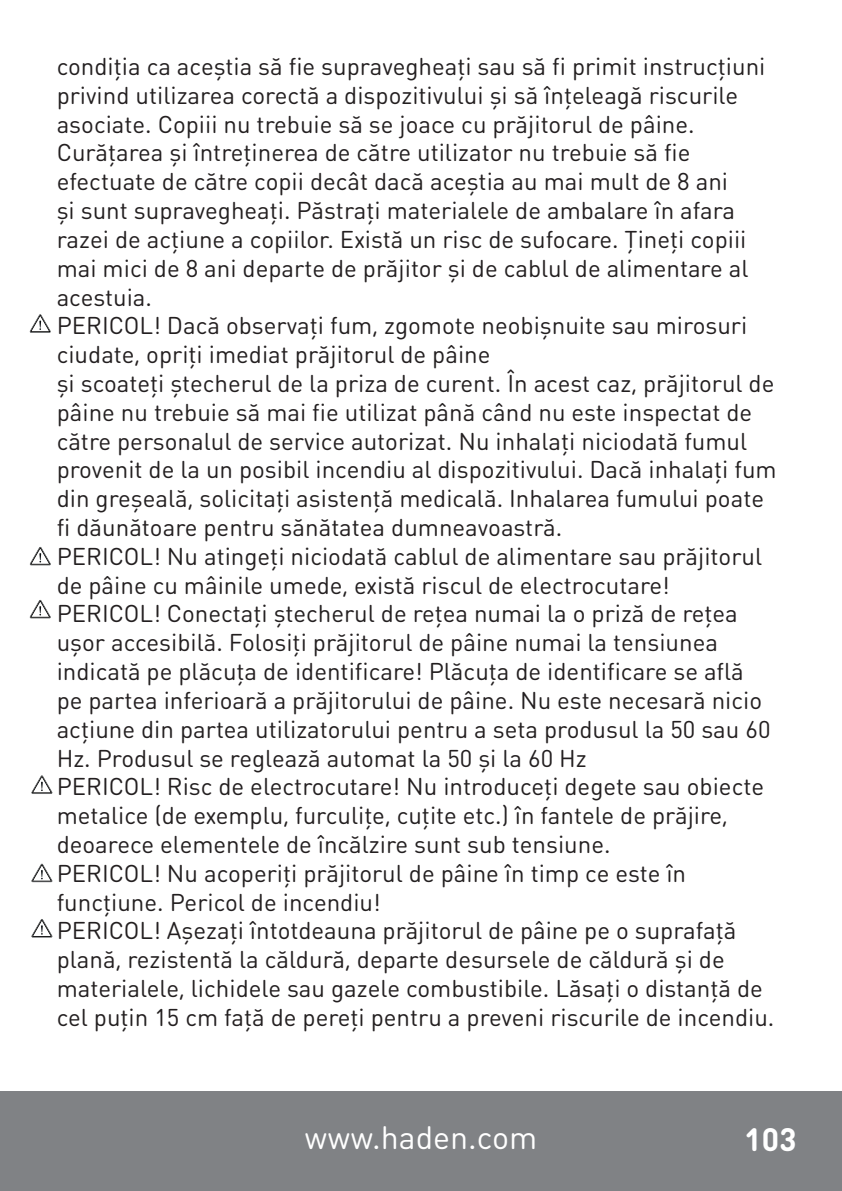
<style>
.page{position:relative;width:842px;height:1191px;background:#fff}
.page>*{position:absolute;margin:0;border:0;box-sizing:border-box;transform-origin:0 0}
.t1{font:32px "DIN Round Pro";color:#fff}
.t2{font:700 32px "DIN Round Pro";color:#fff}
.t3{font:24px/28.8px "DIN Round Pro";color:#231f20}
</style>
<div class="page">
<svg style="left:29px;top:314px;width:22px;height:19px"></svg>
<svg style="left:30px;top:546px;width:21px;height:19px"></svg>
<svg style="left:29px;top:600px;width:22px;height:18px"></svg>
<svg style="left:31px;top:775px;width:22px;height:19px"></svg>
<svg style="left:31px;top:863px;width:22px;height:19px"></svg>
<svg style="left:31px;top:919px;width:22px;height:18px"></svg>
<div style="left:0;top:1091px;width:842px;height:100px;background:#808285"></div>
<p class="t3" style="left:57px;top:51px;width:710px">condiția ca aceștia să fie supravegheați sau să fi primit instrucțiuni privind utilizarea corectă a dispozitivului și să înțeleagă riscurile asociate. Copiii nu trebuie să se joace cu prăjitorul de pâine.<br>Curățarea și întreținerea de către utilizator nu trebuie să fie efectuate de către copii decât dacă aceștia au mai mult de 8 ani<br>și sunt supravegheați. Păstrați materialele de ambalare în afara razei de acțiune a copiilor. Există un risc de sufocare. Țineți copiii mai mici de 8 ani departe de prăjitor și de cablul de alimentare al acestuia.</p>
<p class="t3" style="left:57px;top:310px;width:692px">PERICOL! Dacă observați fum, zgomote neobișnuite sau mirosuri ciudate, opriți imediat prăjitorul de pâine</p>
<p class="t3" style="left:57px;top:368px;width:721px">și scoateți ștecherul de la priza de curent. În acest caz, prăjitorul de pâine nu trebuie să mai fie utilizat până când nu este inspectat de către personalul de service autorizat. Nu inhalați niciodată fumul provenit de la un posibil incendiu al dispozitivului. Dacă inhalați fum din greșeală, solicitați asistență medicală. Inhalarea fumului poate fi dăunătoare pentru sănătatea dumneavoastră.</p>
<p class="t3" style="left:57px;top:541px;width:707px">PERICOL! Nu atingeți niciodată cablul de alimentare sau prăjitorul de pâine cu mâinile umede, există riscul de electrocutare!</p>
<p class="t3" style="left:57px;top:598px;width:715px">PERICOL! Conectați ștecherul de rețea numai la o priză de rețea ușor accesibilă. Folosiți prăjitorul de pâine numai la tensiunea indicată pe plăcuța de identificare! Plăcuța de identificare se află pe partea inferioară a prăjitorului de pâine. Nu este necesară nicio acțiune din partea utilizatorului pentru a seta produsul la 50 sau 60<br>Hz. Produsul se reglează automat la 50 și la 60 Hz</p>
<p class="t3" style="left:57px;top:771px;width:709px">PERICOL! Risc de electrocutare! Nu introduceți degete sau obiecte metalice (de exemplu, furculițe, cuțite etc.) în fantele de prăjire, deoarece elementele de încălzire sunt sub tensiune.</p>
<p class="t3" style="left:57px;top:858px;width:631px">PERICOL! Nu acoperiți prăjitorul de pâine în timp ce este în funcțiune. Pericol de incendiu!</p>
<p class="t3" style="left:57px;top:915px;width:719px">PERICOL! Așezați întotdeauna prăjitorul de pâine pe o suprafață plană, rezistentă la căldură, departe desursele de căldură și de materialele, lichidele sau gazele combustibile. Lăsați o distanță de cel puțin 15 cm față de pereți pentru a preveni riscurile de incendiu.</p>
<h1 class="t1" style="left:304px;top:1116px;width:234px">www.haden.com</h1>
<h1 class="t2" style="left:744px;top:1117px;width:54px">103</h1>
</div>
